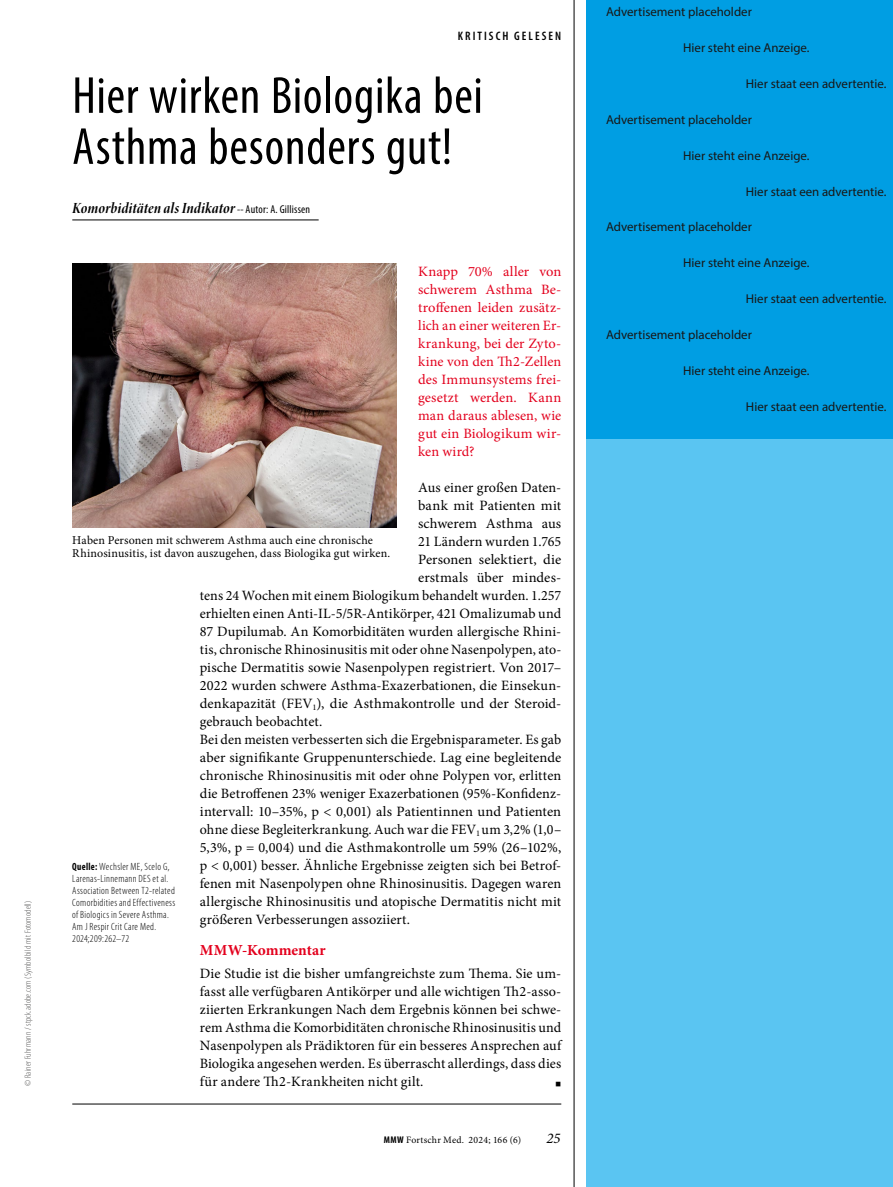
<style>
.page{position:relative;width:893px;height:1187px;background:#fff}
.page>*{position:absolute;margin:0;border:0;box-sizing:border-box;transform-origin:0 0}
.Title_kleinrot{font:condensed 52.5px/51px "Myriad Pro";letter-spacing:.015em;color:#000}
.SuperTitle_1rot{font:15.75px "Minion Pro Bold Cn It Disp";letter-spacing:.005em;color:#000}
.SectionHeading_1_Comment{font:700 15.3px "Minion Pro";letter-spacing:.005em;color:#e3001d}
.NoXML_Pagina{font:italic 14.85px "Minion Pro";color:#000}
.Para_x{font:14.25px/18px "Minion Pro";letter-spacing:.005em;color:#000;text-align:justify}
.Trailer_kleinrot{font:14.25px/18px "Minion Pro";letter-spacing:.01em;color:#e3001d;text-align:justify}
.t1{font:12.9px "Myriad Pro";color:#181716}
.Category_x{font:600 condensed 12.3px "Myriad Pro";letter-spacing:.165em;color:#000}
.Image_Caption_x{font:12px/12.8px "Minion Pro";letter-spacing:.01em;color:#000}
.Source_x{font:300 condensed 10.5px/12px "Myriad Pro";letter-spacing:.03em;color:#000}
.Para_x-2{font:10.5px "Arial Unicode MS";color:#000}
.NoXML_Fusszeile{font:9.75px "Minion Pro";letter-spacing:.025em;color:#000}
.Image_Source_x{font:300 condensed 9px "Myriad Pro";letter-spacing:.02em;color:#565655}
.s1{font-family:"Myriad Pro";font-stretch:condensed;font-size:11.4px}
.s2{font-weight:700}
.s3{font-family:"Myriad Pro";font-weight:700;font-stretch:condensed}
</style>
<div class="page">
<hr style="left:72px;top:1103px;width:489px;height:1px;background:#000">
<hr style="left:72px;top:220px;width:247px;height:1px;background:#000">
<img style="left:72px;top:263px;width:325px;height:264px">
<div style="left:587px;top:0;width:306px;height:1186px;background:#5ac5f2"></div>
<div style="left:587px;top:0;width:306px;height:438px;background:#009ee3"></div>
<hr style="left:574px;top:0;width:1px;height:1186px;background:#000">
<p class="Image_Source_x" style="left:23px;top:1085px;width:187px;rotate:-90deg">© Rainer Fuhrmann / stpck.adobe.com (Symbolbild mit Fotomodell)</p>
<p class="Category_x" style="left:458px;top:29px;width:105px">KRITISCH GELESEN</p>
<p class="Title_kleinrot" style="left:72px;top:69px;width:412px">Hier wirken Biologika bei<br>Asthma besonders gut!</p>
<p class="SuperTitle_1rot" style="left:72px;top:198px;width:239px">Komorbiditäten als Indikator <span class="s1">-- Autor: A. Gillissen</span></p>
<p class="Trailer_kleinrot" style="left:418px;top:262px;width:145px">Knapp 70% aller von schwerem Asthma Be&shy;troffenen leiden zusätz&shy;lich an einer weiteren Er&shy;krankung, bei der Zyto&shy;kine von den Th2-Zellen des Immunsystems frei&shy;gesetzt werden. Kann man daraus ablesen, wie gut ein Biologikum wir&shy;ken wird?</p>
<p class="Para_x" style="left:418px;top:478px;width:145px">Aus einer großen Daten-</p>
<p class="Para_x" style="left:418px;top:496px;width:145px">bank mit Patienten mit</p>
<p class="Para_x" style="left:418px;top:514px;width:145px">schwerem Asthma aus</p>
<p class="Para_x" style="left:418px;top:532px;width:145px">21 Ländern wurden 1.765</p>
<p class="Para_x" style="left:418px;top:550px;width:145px">Personen selektiert, die</p>
<p class="Para_x" style="left:418px;top:568px;width:145px">erstmals über mindes-</p>
<p class="Para_x" style="left:200px;top:586px;width:363px">tens 24 Wochen mit einem Biologikum behandelt wurden. 1.257</p>
<p class="Para_x" style="left:200px;top:604px;width:363px">erhielten einen Anti-IL-5/5R-Antikörper, 421 Omalizumab und</p>
<p class="Para_x" style="left:200px;top:622px;width:363px">87 Dupilumab. An Komorbiditäten wurden allergische Rhini-</p>
<p class="Para_x" style="left:200px;top:640px;width:363px">tis, chronische Rhinosinusitis mit oder ohne Nasenpolypen, ato-</p>
<p class="Para_x" style="left:200px;top:658px;width:363px">pische Dermatitis sowie Nasenpolypen registriert. Von 2017–</p>
<p class="Para_x" style="left:200px;top:676px;width:363px">2022 wurden schwere Asthma-Exazerbationen, die Einsekun-</p>
<p class="Para_x" style="left:200px;top:694px;width:361px">denkapazität (FEV<sub>1</sub>), die Asthmakontrolle und der Steroid-</p>
<p class="Para_x" style="left:200px;top:712px;width:124px">gebrauch beobachtet.</p>
<p class="Para_x" style="left:200px;top:730px;width:363px">Bei den meisten verbesserten sich die Ergebnisparameter. Es gab aber signifikante Gruppenunterschiede. Lag eine begleitende chronische Rhinosinusitis mit oder ohne Polypen vor, erlitten die Betroffenen 23% weniger Exazerbationen (95%-Konfidenz&shy;intervall: 10–35%, p &lt; 0,001) als Patientinnen und Patienten ohne diese Begleiterkrankung. Auch war die FEV<sub>1</sub> um 3,2% (1,0– 5,3%, p = 0,004) und die Asthmakontrolle um 59% (26–102%, p &lt; 0,001) besser. Ähnliche Ergebnisse zeigten sich bei Betrof&shy;fenen mit Nasenpolypen ohne Rhinosinusitis. Dagegen waren allergische Rhinosinusitis und atopische Dermatitis nicht mit größeren Verbesserungen assoziiert.</p>
<p class="SectionHeading_1_Comment" style="left:200px;top:938px;width:127px">MMW-Kommentar</p>
<p class="Para_x" style="left:200px;top:964px;width:363px">Die Studie ist die bisher umfangreichste zum Thema. Sie um&shy;fasst alle verfügbaren Antikörper und alle wichtigen Th2-asso&shy;ziierten Erkrankungen Nach dem Ergebnis können bei schwe&shy;rem Asthma die Komorbiditäten chronische Rhinosinusitis und Nasenpolypen als Prädiktoren für ein besseres Ansprechen auf Biologika angesehen werden. Es überrascht allerdings, dass dies für andere Th2-Krankheiten nicht gilt.</p>
<p class="Image_Caption_x" style="left:72px;top:534px;width:319px">Haben Personen mit schwerem Asthma auch eine chronische<br>Rhinosinusitis, ist davon auszugehen, dass Biologika gut wirken.</p>
<p class="Source_x" style="left:72px;top:860px;width:104px"><span class="s2">Quelle:</span> Wechsler ME, Scelo G,<br>Larenas-Linnemann DES et al.<br>Association Between T2-related<br>Comorbidities and Effectiveness of Biologics in Severe Asthma.<br>Am J Respir Crit Care Med.<br>2024;209:262–72</p>
<p class="Para_x-2" style="left:555px;top:1076px;width:8px">■</p>
<p class="NoXML_Fusszeile" style="left:384px;top:1132px;width:139px"><span class="s3">MMW</span> Fortschr Med. 2024; 166 (6)</p>
<p class="NoXML_Pagina" style="left:547px;top:1128px;width:16px">25</p>
<p class="t1" style="left:606px;top:4px;width:147px">Advertisement placeholder</p>
<p class="t1" style="left:683px;top:40px;width:128px">Hier steht eine Anzeige.</p>
<p class="t1" style="left:746px;top:76px;width:142px">Hier staat een advertentie.</p>
<p class="t1" style="left:606px;top:111px;width:147px">Advertisement placeholder</p>
<p class="t1" style="left:683px;top:147px;width:128px">Hier steht eine Anzeige.</p>
<p class="t1" style="left:746px;top:183px;width:142px">Hier staat een advertentie.</p>
<p class="t1" style="left:606px;top:219px;width:147px">Advertisement placeholder</p>
<p class="t1" style="left:683px;top:255px;width:128px">Hier steht eine Anzeige.</p>
<p class="t1" style="left:746px;top:291px;width:142px">Hier staat een advertentie.</p>
<p class="t1" style="left:606px;top:327px;width:147px">Advertisement placeholder</p>
<p class="t1" style="left:683px;top:362px;width:128px">Hier steht eine Anzeige.</p>
<p class="t1" style="left:746px;top:398px;width:142px">Hier staat een advertentie.</p>
</div>
